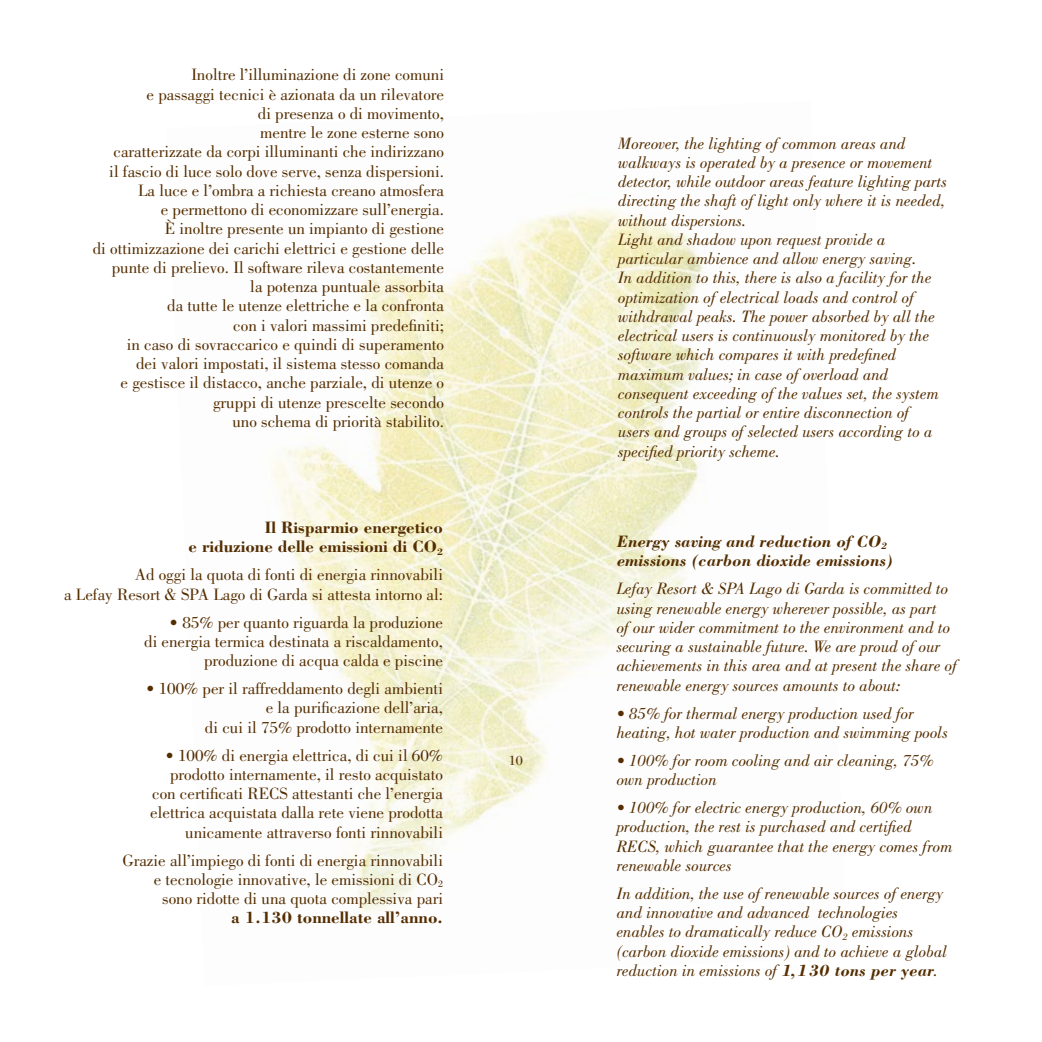
<style>
.page{position:relative;width:1042px;height:1042px;background:#fff}
.page>*{position:absolute;margin:0;border:0;box-sizing:border-box;transform-origin:0 0}
.t1{font:italic 16.97px/19.2px "Bodoni Std";color:#542d00}
.t2{font:16.97px/19.2px "Bodoni Std";color:#542d00;text-align:right}
.t3{font:700 16.97px/19.2px "Bodoni Std";color:#542d00;text-align:right}
.t4{font:italic 700 16.97px/19.2px "Bodoni Std";color:#542d00}
.t5{font:14px "Bodoni Std";color:#542d00}
.s1{font-weight:700}
</style>
<div class="page">
<img style="left:272px;top:209px;width:434px;height:704px">
<p class="t2" style="left:93px;top:65px;width:353px">Inoltre l’illuminazione di zone comuni<br>e passaggi tecnici è azionata da un rilevatore<br>di presenza o di movimento,<br>mentre le zone esterne sono<br>caratterizzate da corpi illuminanti che indirizzano<br>il fascio di luce solo dove serve, senza dispersioni.<br>La luce e l’ombra a richiesta creano atmosfera<br>e permettono di economizzare sull’energia.<br>È inoltre presente un impianto di gestione<br>di ottimizzazione dei carichi elettrici e gestione delle punte di prelievo. Il software rileva costantemente<br>la potenza puntuale assorbita<br>da tutte le utenze elettriche e la confronta<br>con i valori massimi predefiniti;<br>in caso di sovraccarico e quindi di superamento<br>dei valori impostati, il sistema stesso comanda<br>e gestisce il distacco, anche parziale, di utenze o gruppi di utenze prescelte secondo<br>uno schema di priorità stabilito.</p>
<p class="t3" style="left:188px;top:517px;width:256px">Il Risparmio energetico<br>e riduzione delle emissioni di CO<sub>2</sub></p>
<p class="t2" style="left:64px;top:565px;width:380px">Ad oggi la quota di fonti di energia rinnovabili<br>a Lefay Resort &amp; SPA Lago di Garda si attesta intorno al:</p>
<p class="t2" style="left:144px;top:612px;width:300px">• 85% per quanto riguarda la produzione<br>di energia termica destinata a riscaldamento, produzione di acqua calda e piscine</p>
<p class="t2" style="left:146px;top:679px;width:298px">• 100% per il raffreddamento degli ambienti e la purificazione dell’aria,<br>di cui il 75% prodotto internamente</p>
<p class="t2" style="left:150px;top:745px;width:294px">• 100% di energia elettrica, di cui il 60% prodotto internamente, il resto acquistato con certificati RECS attestanti che l’energia elettrica acquistata dalla rete viene prodotta unicamente attraverso fonti rinnovabili</p>
<p class="t2" style="left:122px;top:850px;width:322px">Grazie all’impiego di fonti di energia rinnovabili e tecnologie innovative, le emissioni di CO<sub>2 </sub>sono ridotte di una quota complessiva pari</p>
<p class="t3" style="left:231px;top:908px;width:213px">a 1.130 tonnellate all’anno.</p>
<p class="t5" style="left:509px;top:752px;width:15px">10</p>
<p class="t1" style="left:618px;top:134px;width:330px">Moreover, the lighting of common areas and walkways is operated by a presence or movement detector, while outdoor areas feature lighting parts directing the shaft of light only where it is needed, without dispersions.<br>Light and shadow upon request provide a particular ambience and allow energy saving.<br>In addition to this, there is also a facility for the optimization of electrical loads and control of withdrawal peaks. The power absorbed by all the electrical users is continuously monitored by the software which compares it with predefined maximum values; in case of overload and consequent exceeding of the values set, the system controls the partial or entire disconnection of<br>users and groups of selected users according to a specified priority scheme.</p>
<p class="t4" style="left:617px;top:531px;width:277px">Energy saving and reduction of CO<sub>2 </sub>emissions (carbon dioxide emissions)</p>
<p class="t1" style="left:617px;top:579px;width:342px">Lefay Resort &amp; SPA Lago di Garda is committed to using renewable energy wherever possible, as part<br>of our wider commitment to the environment and to securing a sustainable future. We are proud of our achievements in this area and at present the share of renewable energy sources amounts to about:</p>
<p class="t1" style="left:617px;top:703px;width:333px">• 85% for thermal energy production used for heating, hot water production and swimming pools</p>
<p class="t1" style="left:617px;top:751px;width:318px">• 100% for room cooling and air cleaning, 75% own production</p>
<p class="t1" style="left:617px;top:798px;width:337px">• 100% for electric energy production, 60% own production, the rest is purchased and certified RECS, which guarantee that the energy comes from renewable sources</p>
<p class="t1" style="left:617px;top:884px;width:332px">In addition, the use of renewable sources of energy and innovative and advanced technologies enables to dramatically reduce CO<sub>2</sub> emissions (carbon dioxide emissions) and to achieve a global reduction in emissions of <span class="s1">1,130 tons per year</span>.</p>
</div>
